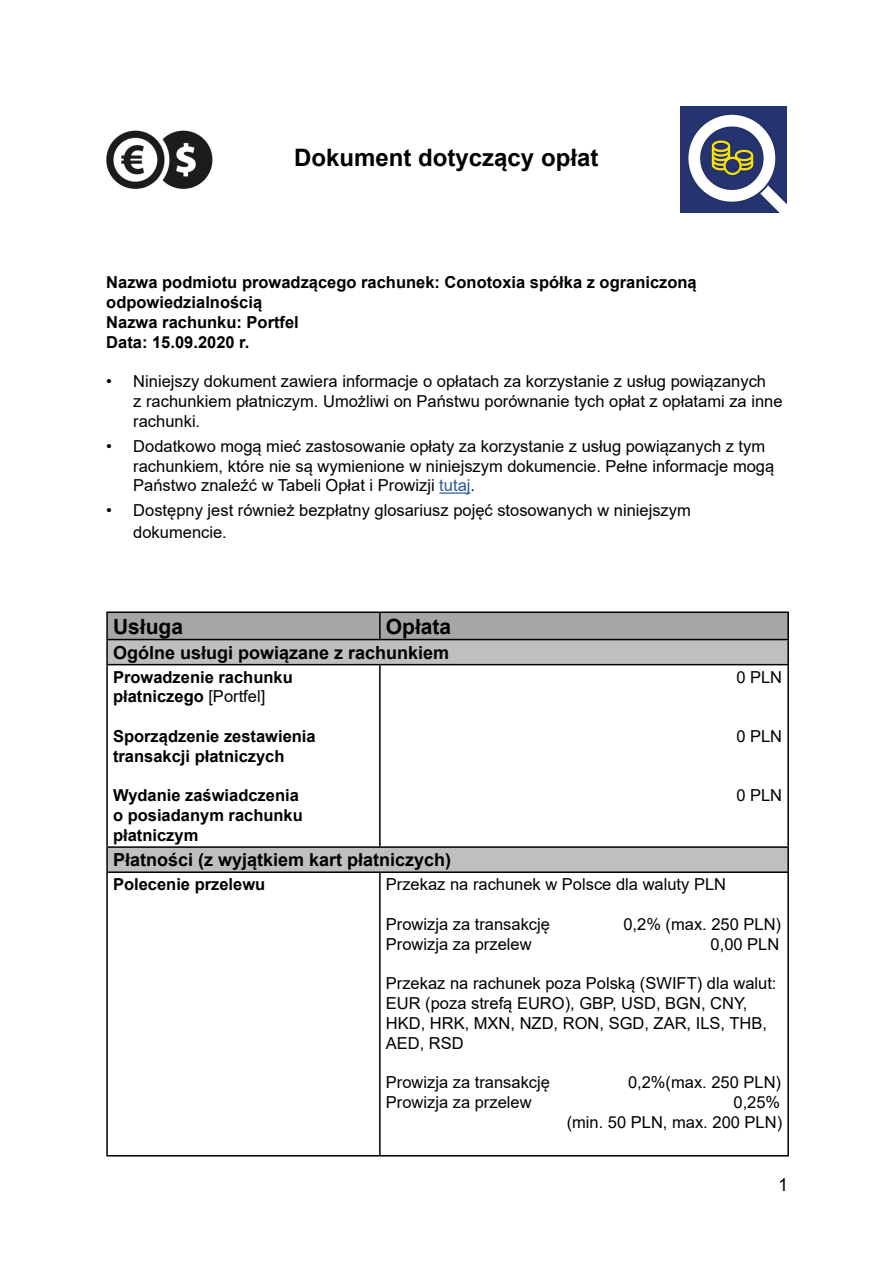
<style>
.page{position:relative;width:893px;height:1263px;background:#fff}
.page>*{position:absolute;margin:0;border:0;box-sizing:border-box;transform-origin:0 0}
.t1{font:700 24px "Arial";color:#000}
.t2{font:700 21px "Arial";color:#000}
.t3{font:700 18px "Arial";color:#000}
.t4{font:18px "Arial";color:#000}
.t5{font:16.5px/19.8px "Arial";color:#000}
.t6{font:700 16.5px/19.8px "Arial";color:#000}
.s1{color:#275b9b}
.s2{font-weight:400}
</style>
<div class="page">
<img style="left:106px;top:130px;width:107px;height:59px">
<hr style="left:439px;top:492px;width:31px;height:2px;background:#275b9b">
<div style="left:108px;top:613px;width:679px;height:26px;background:#a6a6a6"></div>
<div style="left:107px;top:639px;width:681px;height:26px;background:#bfbfbf"></div>
<div style="left:107px;top:847px;width:681px;height:25px;background:#bfbfbf"></div>
<hr style="left:106px;top:611px;width:274px;height:2px;background:#000">
<hr style="left:106px;top:613px;width:2px;height:26px;background:#000">
<hr style="left:380px;top:611px;width:409px;height:2px;background:#000">
<hr style="left:379px;top:613px;width:2px;height:26px;background:#000">
<hr style="left:787px;top:613px;width:2px;height:26px;background:#000">
<hr style="left:106px;top:639px;width:274px;height:1px;background:#000">
<hr style="left:106px;top:640px;width:2px;height:24px;background:#000">
<hr style="left:380px;top:639px;width:409px;height:1px;background:#000">
<hr style="left:787px;top:640px;width:2px;height:24px;background:#000">
<hr style="left:106px;top:664px;width:274px;height:1px;background:#000">
<hr style="left:106px;top:665px;width:2px;height:181px;background:#000">
<hr style="left:380px;top:664px;width:409px;height:1px;background:#000">
<hr style="left:379px;top:665px;width:2px;height:181px;background:#000">
<hr style="left:787px;top:665px;width:2px;height:181px;background:#000">
<hr style="left:106px;top:846px;width:274px;height:2px;background:#000">
<hr style="left:106px;top:848px;width:2px;height:23px;background:#000">
<hr style="left:380px;top:846px;width:409px;height:2px;background:#000">
<hr style="left:787px;top:848px;width:2px;height:23px;background:#000">
<hr style="left:106px;top:871px;width:274px;height:2px;background:#000">
<hr style="left:106px;top:873px;width:2px;height:282px;background:#000">
<hr style="left:380px;top:871px;width:409px;height:2px;background:#000">
<hr style="left:379px;top:873px;width:2px;height:282px;background:#000">
<hr style="left:787px;top:873px;width:2px;height:282px;background:#000">
<hr style="left:106px;top:1155px;width:274px;height:1px;background:#000">
<hr style="left:380px;top:1155px;width:409px;height:1px;background:#000">
<img style="left:680px;top:106px;width:107px;height:106px">
<h1 class="t1" style="left:294px;top:140px;width:306px">Dokument dotyczący opłat</h1>
<p class="t6" style="left:106px;top:273px;width:592px">Nazwa podmiotu prowadzącego rachunek: Conotoxia spółka z ograniczoną odpowiedzialnością<br>Nazwa rachunku: Portfel<br>Data: 15.09.2020 r.</p>
<p class="t5" style="left:133px;top:372px;width:651px;text-indent:-27px">• Niniejszy dokument zawiera informacje o opłatach za korzystanie z usług powiązanych<br>z rachunkiem płatniczym. Umożliwi on Państwu porównanie tych opłat z opłatami za inne rachunki.</p>
<p class="t5" style="left:133px;top:436px;width:642px;text-indent:-27px">• Dodatkowo mogą mieć zastosowanie opłaty za korzystanie z usług powiązanych z tym rachunkiem, które nie są wymienione w niniejszym dokumencie. Pełne informacje mogą<br>Państwo znaleźć w Tabeli Opłat i Prowizji <span class="s1">tutaj</span>.</p>
<p class="t5" style="left:133px;top:499px;width:559px;line-height:21.6px;text-indent:-27px">• Dostępny jest również bezpłatny glosariusz pojęć stosowanych w niniejszym dokumencie.</p>
<p class="t2" style="left:113px;top:611px;width:72px">Usługa</p>
<p class="t2" style="left:386px;top:611px;width:67px">Opłata</p>
<p class="t3" style="left:113px;top:640px;width:338px">Ogólne usługi powiązane z rachunkiem</p>
<p class="t6" style="left:113px;top:667px;width:181px">Prowadzenie rachunku płatniczego <span class="s2">[Portfel]</span></p>
<p class="t6" style="left:113px;top:726px;width:204px">Sporządzenie zestawienia transakcji płatniczych</p>
<p class="t6" style="left:113px;top:786px;width:191px">Wydanie zaświadczenia o posiadanym rachunku płatniczym</p>
<p class="t5" style="left:736px;top:667px;width:47px">0 PLN</p>
<p class="t5" style="left:736px;top:726px;width:47px">0 PLN</p>
<p class="t5" style="left:736px;top:786px;width:47px">0 PLN</p>
<p class="t3" style="left:113px;top:847px;width:340px">Płatności (z wyjątkiem kart płatniczych)</p>
<p class="t6" style="left:113px;top:875px;width:154px">Polecenie przelewu</p>
<p class="t5" style="left:386px;top:874px;width:342px">Przekaz na rachunek w Polsce dla waluty PLN</p>
<p class="t5" style="left:386px;top:914px;width:166px">Prowizja za transakcję</p>
<p class="t5" style="left:623px;top:914px;width:159px">0,2% (max. 250 PLN)</p>
<p class="t5" style="left:386px;top:934px;width:147px">Prowizja za przelew</p>
<p class="t5" style="left:711px;top:934px;width:70px">0,00 PLN</p>
<p class="t5" style="left:386px;top:973px;width:392px">Przekaz na rachunek poza Polską (SWIFT) dla walut:<br>EUR (poza strefą EURO), GBP, USD, BGN, CNY, HKD, HRK, MXN, NZD, RON, SGD, ZAR, ILS, THB, AED, RSD</p>
<p class="t5" style="left:386px;top:1072px;width:166px">Prowizja za transakcję</p>
<p class="t5" style="left:628px;top:1072px;width:155px">0,2%(max. 250 PLN)</p>
<p class="t5" style="left:386px;top:1092px;width:147px">Prowizja za przelew</p>
<p class="t5" style="left:567px;top:1092px;width:217px;text-align:right">0,25%<br>(min. 50 PLN, max. 200 PLN)</p>
<p class="t4" style="left:778px;top:1172px;width:12px">1</p>
</div>
